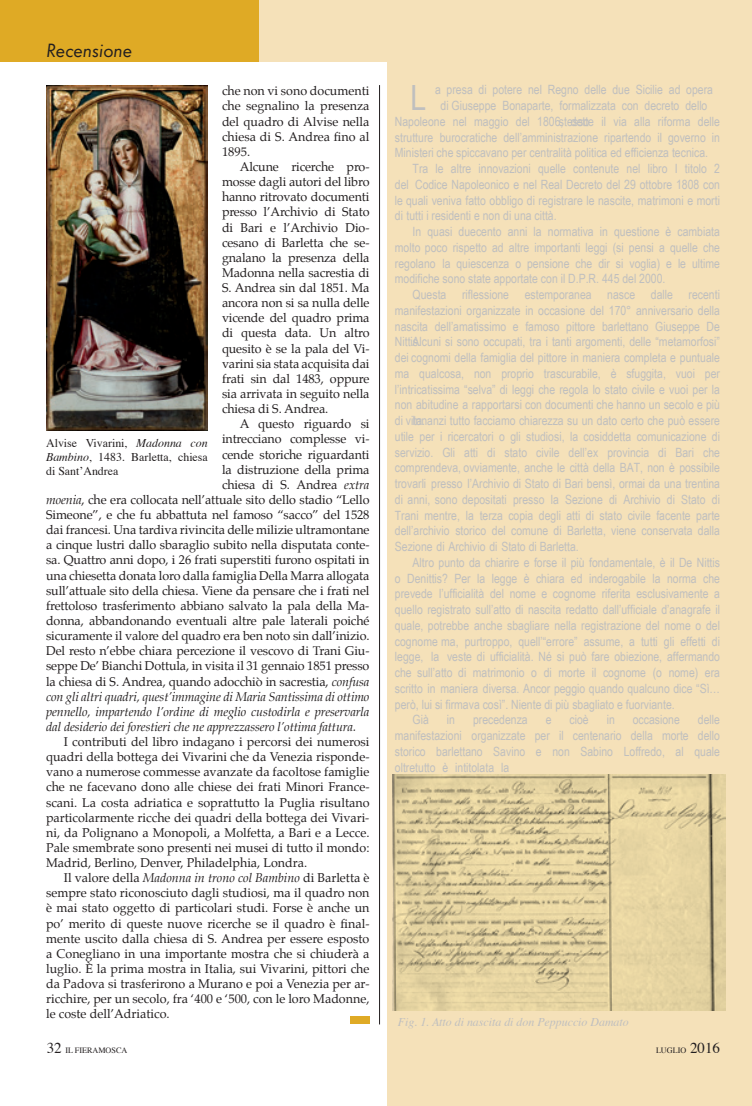
<style>
.page{position:relative;width:752px;height:1106px;background:#fff}
.page>*{position:absolute;margin:0;border:0;box-sizing:border-box;transform-origin:0 0}
.t1{font:34.75px "Arial Narrow";color:#bfbfbf}
.t2{font:italic 20px "Futura T";color:#231f20}
.t3{font:12.75px/15.8px "Arial Narrow";color:#bfbfbf;text-align:justify}
.t4{font:12.5px/15.1px "Palatino";letter-spacing:-.01em;color:#231f20;text-align:justify}
.t5{font:italic 12.5px "Palatino";letter-spacing:-.01em;color:#231f20}
.t6{font:11.88px/14.2px "Times";color:#231f20;text-align:justify}
.t7{font:italic 11.88px "Times";color:#bfbfbf}
.t8{font:8.12px "Times";color:#231f20}
.s1{font-style:italic}
.s2{font-size:15px}
</style>
<div class="page">
<div style="left:387px;top:0;width:364px;height:1106px;background:#f5e1b9"></div>
<div style="left:0;top:0;width:387px;height:62px;background:#f5e1b9"></div>
<div style="left:0;top:0;width:259px;height:62px;background:#dfaa25"></div>
<img style="left:46px;top:85px;width:162px;height:345px">
<div style="left:350px;top:1016px;width:19px;height:8px;background:#dfaa25"></div>
<hr style="left:379px;top:85px;width:1px;height:939px;background:#231f20">
<img style="left:392px;top:774px;width:332px;height:236px">
<h2 class="t2" style="left:46px;top:38px;width:88px">Recensione</h2>
<p class="t4" style="left:222px;top:85px;width:149px">che non vi sono documenti che segnalino la presenza del quadro di Alvise nella chiesa di S. Andrea fino al 1895.</p>
<p class="t4" style="left:222px;top:160px;width:149px;text-indent:18px">Alcune ricerche pro&shy;mosse dagli autori del libro hanno ritrovato documenti presso l’Archivio di Stato di Bari e l’Archivio Dio&shy;cesano di Barletta che se&shy;gnalano la presenza della Madonna nella sacrestia di S. Andrea sin dal 1851. Ma ancora non si sa nulla delle vicende del quadro prima di questa data. Un altro quesito è se la pala del Vi&shy;varini sia stata acquisita dai frati sin dal 1483, oppure sia arrivata in seguito nella chiesa di S. Andrea.</p>
<p class="t4" style="left:240px;top:417px;width:131px">A questo riguardo si</p>
<p class="t4" style="left:222px;top:432px;width:149px">intrecciano complesse vi-</p>
<p class="t4" style="left:222px;top:448px;width:149px">cende storiche riguardanti</p>
<p class="t4" style="left:222px;top:463px;width:149px">la distruzione della prima</p>
<p class="t4" style="left:222px;top:478px;width:149px">chiesa di S. Andrea <span class="s1">extra</span></p>
<p class="t4" style="left:46px;top:493px;width:325px"><span class="s1">moenia</span>, che era collocata nell’attuale sito dello stadio “Lello</p>
<p class="t4" style="left:46px;top:508px;width:325px">Simeone”, e che fu abbattuta nel famoso “sacco” del 1528</p>
<p class="t4" style="left:46px;top:523px;width:325px">dai francesi. Una tardiva rivincita delle milizie ultramontane</p>
<p class="t4" style="left:46px;top:538px;width:325px">a cinque lustri dallo sbaraglio subito nella disputata conte-</p>
<p class="t4" style="left:46px;top:553px;width:325px">sa. Quattro anni dopo, i 26 frati superstiti furono ospitati in</p>
<p class="t4" style="left:46px;top:569px;width:325px">una chiesetta donata loro dalla famiglia Della Marra allogata</p>
<p class="t4" style="left:46px;top:584px;width:325px">sull’attuale sito della chiesa. Viene da pensare che i frati nel</p>
<p class="t4" style="left:46px;top:599px;width:325px">frettoloso trasferimento abbiano salvato la pala della Ma-</p>
<p class="t4" style="left:46px;top:614px;width:325px">donna, abbandonando eventuali altre pale laterali poiché</p>
<p class="t4" style="left:46px;top:629px;width:325px">sicuramente il valore del quadro era ben noto sin dall’inizio.</p>
<p class="t4" style="left:46px;top:644px;width:325px">Del resto n’ebbe chiara percezione il vescovo di Trani Giu-</p>
<p class="t4" style="left:46px;top:659px;width:325px">seppe De’ Bianchi Dottula, in visita il 31 gennaio 1851 presso</p>
<p class="t4" style="left:46px;top:674px;width:325px">la chiesa di S. Andrea, quando adocchiò in sacrestia, <span class="s1">confusa</span></p>
<p class="t5" style="left:46px;top:689px;width:325px">con gli altri quadri, quest’immagine di Maria Santissima di ottimo</p>
<p class="t5" style="left:46px;top:704px;width:325px">pennello, impartendo l’ordine di meglio custodirla e preservarla</p>
<p class="t5" style="left:46px;top:719px;width:311px">dal desiderio dei forestieri che ne apprezzassero l’ottima fattura.</p>
<p class="t4" style="left:46px;top:735px;width:325px;text-indent:18px">I contributi del libro indagano i percorsi dei numerosi quadri della bottega dei Vivarini che da Venezia risponde&shy;vano a numerose commesse avanzate da facoltose famiglie che ne facevano dono alle chiese dei frati Minori France&shy;scani. La costa adriatica e soprattutto la Puglia risultano particolarmente ricche dei quadri della bottega dei Vivari&shy;ni, da Polignano a Monopoli, a Molfetta, a Bari e a Lecce.<br>Pale smembrate sono presenti nei musei di tutto il mondo:<br>Madrid, Berlino, Denver, Philadelphia, Londra.</p>
<p class="t4" style="left:46px;top:871px;width:325px;text-indent:18px">Il valore della <span class="s1">Madonna in trono col Bambino</span> di Barletta è sempre stato riconosciuto dagli studiosi, ma il quadro non è mai stato oggetto di particolari studi. Forse è anche un po’ merito di queste nuove ricerche se il quadro è final&shy;mente uscito dalla chiesa di S. Andrea per essere esposto a Conegliano in una importante mostra che si chiuderà a luglio. È la prima mostra in Italia, sui Vivarini, pittori che da Padova si trasferirono a Murano e poi a Venezia per ar&shy;ricchire, per un secolo, fra ‘400 e ‘500, con le loro Madonne, le coste dell’Adriatico.</p>
<p class="t6" style="left:46px;top:436px;width:163px">Alvise Vivarini, <span class="s1">Madonna con Bambino</span>, 1483. Barletta, chiesa di Sant’Andrea</p>
<p class="t8" style="left:47px;top:1045px;width:82px"><span class="s2">32</span> IL FIERAMOSCA</p>
<h1 class="t1" style="left:410px;top:78px;width:17px">L</h1>
<p class="t3" style="left:435px;top:82px;width:279px">a presa di potere nel Regno delle due Sicilie ad opera</p>
<p class="t3" style="left:440px;top:98px;width:268px">di Giuseppe Bonaparte, formalizzata con decreto dello</p>
<p class="t3" style="left:394px;top:113px;width:326px">Napoleone nel maggio del 1806, dette il via alla riforma delle</p>
<p class="t3" style="left:558px;top:113px;width:32px">stesso</p>
<p class="t3" style="left:394px;top:129px;width:326px">strutture burocratiche dell’amministrazione ripartendo il governo in</p>
<p class="t3" style="left:394px;top:145px;width:314px">Ministeri che spiccavano per centralità politica ed efficienza tecnica.</p>
<p class="t3" style="left:412px;top:161px;width:309px">Tra le altre innovazioni quelle contenute nel libro I titolo 2</p>
<p class="t3" style="left:394px;top:176px;width:326px">del Codice Napoleonico e nel Real Decreto del 29 ottobre 1808 con</p>
<p class="t3" style="left:394px;top:192px;width:326px">le quali veniva fatto obbligo di registrare le nascite, matrimoni e morti</p>
<p class="t3" style="left:394px;top:208px;width:163px">di tutti i residenti e non di una città.</p>
<p class="t3" style="left:412px;top:224px;width:309px">In quasi duecento anni la normativa in questione è cambiata</p>
<p class="t3" style="left:394px;top:239px;width:326px">molto poco rispetto ad altre importanti leggi (si pensi a quelle che</p>
<p class="t3" style="left:394px;top:255px;width:326px">regolano la quiescenza o pensione che dir si voglia) e le ultime</p>
<p class="t3" style="left:394px;top:271px;width:272px">modifiche sono state apportate con il D.P.R. 445 del 2000.</p>
<p class="t3" style="left:412px;top:287px;width:309px">Questa riflessione estemporanea nasce dalle recenti</p>
<p class="t3" style="left:394px;top:302px;width:326px">manifestazioni organizzate in occasione del 170° anniversario della</p>
<p class="t3" style="left:394px;top:318px;width:326px">nascita dell’amatissimo e famoso pittore barlettano Giuseppe De</p>
<p class="t3" style="left:394px;top:334px;width:28px">Nittis.</p>
<p class="t3" style="left:394px;top:334px;width:326px;text-indent:18px">Alcuni si sono occupati, tra i tanti argomenti, delle “metamorfosi” dei cognomi della famiglia del pittore in maniera completa e puntuale ma qualcosa, non proprio trascurabile, è sfuggita, vuoi per l’intricatissima “selva” di leggi che regola lo stato civile e vuoi per la non abitudine a rapportarsi con documenti che hanno un secolo e più di vita.</p>
<p class="t3" style="left:394px;top:413px;width:326px;text-indent:18px">Innanzi tutto facciamo chiarezza su un dato certo che può essere utile per i ricercatori o gli studiosi, la cosiddetta comunicazione di servizio. Gli atti di stato civile dell’ex provincia di Bari che comprendeva, ovviamente, anche le città della BAT, non è possibile trovarli presso l’Archivio di Stato di Bari bensì, ormai da una trentina di anni, sono depositati presso la Sezione di Archivio di Stato di Trani mentre, la terza copia degli atti di stato civile facente parte dell’archivio storico del comune di Barletta, viene conservata dalla Sezione di Archivio di Stato di Barletta.</p>
<p class="t3" style="left:412px;top:554px;width:309px">Altro punto da chiarire e forse il più fondamentale, è il De Nittis</p>
<p class="t3" style="left:394px;top:570px;width:326px">o Denittis? Per la legge è chiara ed inderogabile la norma che</p>
<p class="t3" style="left:394px;top:586px;width:326px">prevede l’ufficialità del nome e cognome riferita esclusivamente a</p>
<p class="t3" style="left:394px;top:602px;width:326px">quello registrato sull’atto di nascita redatto dall’ufficiale d’anagrafe il</p>
<p class="t3" style="left:394px;top:617px;width:326px">quale, potrebbe anche sbagliare nella registrazione del nome o del</p>
<p class="t3" style="left:394px;top:633px;width:326px">cognome ma, purtroppo, quell’“errore” assume, a tutti gli effetti di</p>
<p class="t3" style="left:394px;top:649px;width:326px">legge, la veste di ufficialità. Né si può fare obiezione, affermando</p>
<p class="t3" style="left:394px;top:665px;width:326px">che sull’atto di matrimonio o di morte il cognome (o nome) era</p>
<p class="t3" style="left:394px;top:680px;width:326px">scritto in maniera diversa. Ancor peggio quando qualcuno dice “Sì…</p>
<p class="t3" style="left:394px;top:696px;width:281px">però, lui si firmava così”. Niente di più sbagliato e fuorviante.</p>
<p class="t3" style="left:412px;top:712px;width:18px">Già</p>
<p class="t3" style="left:446px;top:712px;width:10px">in</p>
<p class="t3" style="left:473px;top:712px;width:56px">precedenza</p>
<p class="t3" style="left:545px;top:712px;width:7px">e</p>
<p class="t3" style="left:569px;top:712px;width:21px">cioè</p>
<p class="t3" style="left:606px;top:712px;width:10px">in</p>
<p class="t3" style="left:632px;top:712px;width:49px">occasione</p>
<p class="t3" style="left:394px;top:712px;width:326px;text-indent:303px">delle manifestazioni organizzate per il centenario della morte dello storico barlettano Savino e non Sabino Loffredo, al quale oltretutto è intitolata la</p>
<p class="t7" style="left:397px;top:1014px;width:232px">Fig. 1. Atto di nascita di don Peppuccio Damato</p>
<p class="t8" style="left:655px;top:1045px;width:65px">LUGLIO <span class="s2">2016</span></p>
</div>
